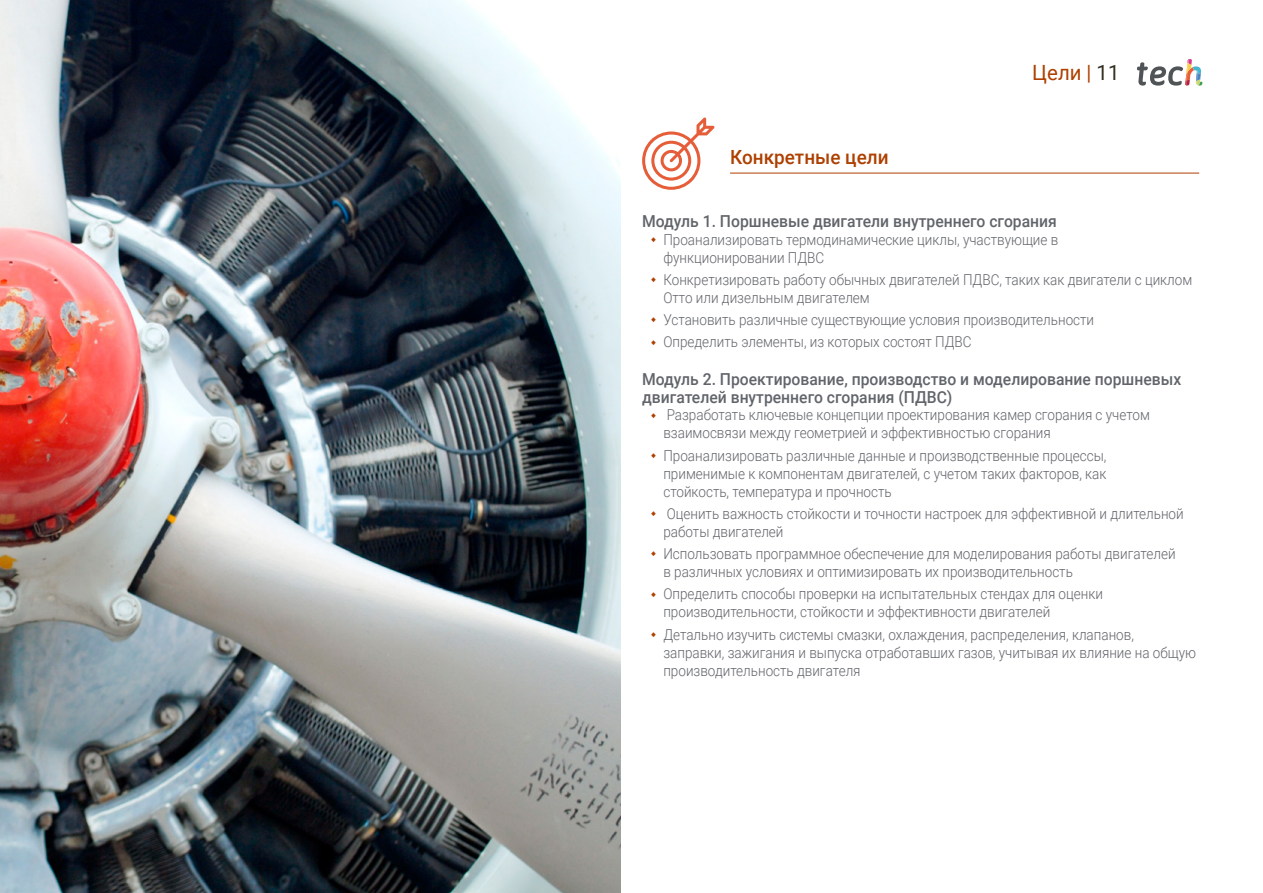
<style>
.page{position:relative;width:1263px;height:893px;background:#fff}
.page>*{position:absolute;margin:0;border:0;box-sizing:border-box;transform-origin:0 0}
.t1{font:21px "Roboto";color:#ae4000}
.t2{font:500 19.5px "Roboto";color:#ae4000}
.t3{font:500 16.5px/18px "Roboto";color:#61646a;scale:.95 1}
.t4{font:300 15px/18px "Roboto";color:#61646a;scale:.9 1}
.s1{color:#312e20}
</style>
<div class="page">
<img style="left:0;top:0;width:621px;height:893px">
<hr style="left:730px;top:173px;width:469px;height:1px;background:#ae4000">
<svg style="left:642px;top:117px;width:72px;height:73px"></svg>
<svg style="left:1137px;top:59px;width:65px;height:27px"></svg>
<h2 class="t2" style="left:730px;top:144px;width:160px">Конкретные цели</h2>
<h1 class="t1" style="left:1032px;top:57px;width:89px">Цели | <span class="s1">11</span></h1>
<p class="t3" style="left:642px;top:211px;width:438px">Модуль 1. Поршневые двигатели внутреннего сгорания</p>
<p class="t4" style="left:663px;top:230px;width:440px">Проанализировать термодинамические циклы, участвующие в функционировании ПДВС</p>
<p class="t4" style="left:663px;top:270px;width:589px">Конкретизировать работу обычных двигателей ПДВС, таких как двигатели с циклом<br>Отто или дизельным двигателем</p>
<p class="t4" style="left:663px;top:308px;width:480px;line-height:22.2px">Установить различные существующие условия производительности<br>Определить элементы, из которых состоят ПДВС</p>
<p class="t3" style="left:642px;top:369px;width:569px">Модуль 2. Проектирование, производство и моделирование поршневых двигателей внутреннего сгорания (ПДВС)</p>
<p class="t4" style="left:663px;top:406px;width:542px">Разработать ключевые концепции проектирования камер сгорания с учетом взаимосвязи между геометрией и эффективностью сгорания</p>
<p class="t4" style="left:663px;top:446px;width:494px;text-align:justify">Проанализировать различные данные и производственные процессы, применимые к компонентам двигателей, с учетом таких факторов, как стойкость, температура и прочность</p>
<p class="t4" style="left:663px;top:504px;width:580px">Оценить важность стойкости и точности настроек для эффективной и длительной работы двигателей</p>
<p class="t4" style="left:663px;top:544px;width:571px">Использовать программное обеспечение для моделирования работы двигателей в различных условиях и оптимизировать их производительность</p>
<p class="t4" style="left:663px;top:585px;width:490px">Определить способы проверки на испытательных стендах для оценки производительности, стойкости и эффективности двигателей</p>
<p class="t4" style="left:663px;top:625px;width:593px">Детально изучить системы смазки, охлаждения, распределения, клапанов, заправки, зажигания и выпуска отработавших газов, учитывая их влияние на общую производительность двигателя</p>
</div>
